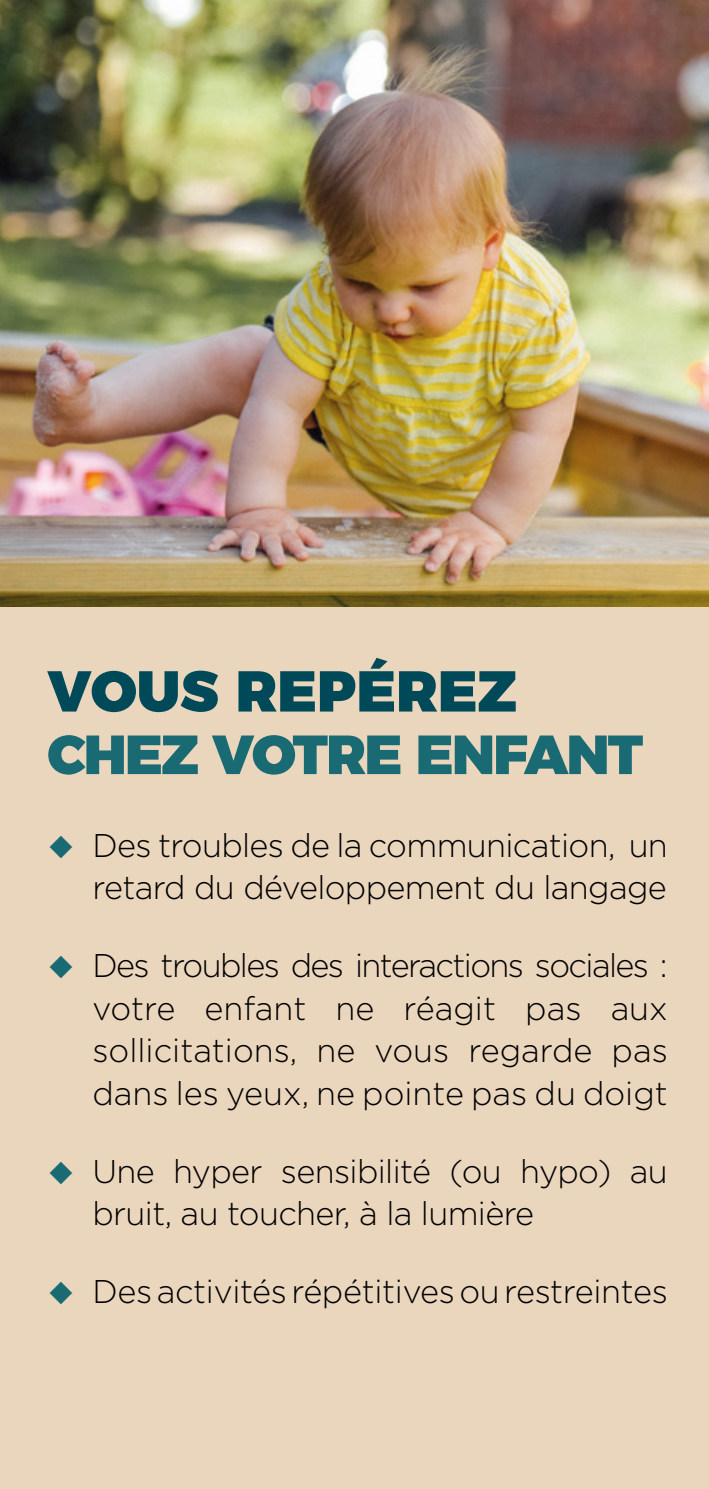
<style>
.page{position:relative;width:709px;height:1489px;background:#fff}
.page>*{position:absolute;margin:0;border:0;box-sizing:border-box;transform-origin:0 0}
.t1{font:900 57.5px "Montserrat";color:#004959}
.t2{font:900 55px "Montserrat";letter-spacing:-.03em;color:#1a6a73}
.t3{font:300 32.75px/42.5px "Gotham";letter-spacing:-.02em;color:#000}
</style>
<div class="page">
<div style="left:0;top:0;width:709px;height:1488px;background:#ead5bd"></div>
<img style="left:0;top:0;width:709px;height:606px">
<p class="t1" style="left:47px;top:642px;width:471px">VOUS REPÉREZ</p>
<p class="t2" style="left:47px;top:708px;width:597px">CHEZ VOTRE ENFANT</p>
<p class="t3" style="left:92px;top:822px;width:577px">Des troubles de la communication, un retard du développement du langage</p>
<p class="t3" style="left:92px;top:943px;width:577px;text-align:justify">Des troubles des interactions sociales : votre enfant ne réagit pas aux sollicitations, ne vous regarde pas dans les yeux, ne pointe pas du doigt</p>
<p class="t3" style="left:92px;top:1148px;width:577px">Une hyper sensibilité (ou hypo) au bruit, au toucher, à la lumière</p>
<p class="t3" style="left:92px;top:1269px;width:577px">Des activités répétitives ou restreintes</p>
</div>
